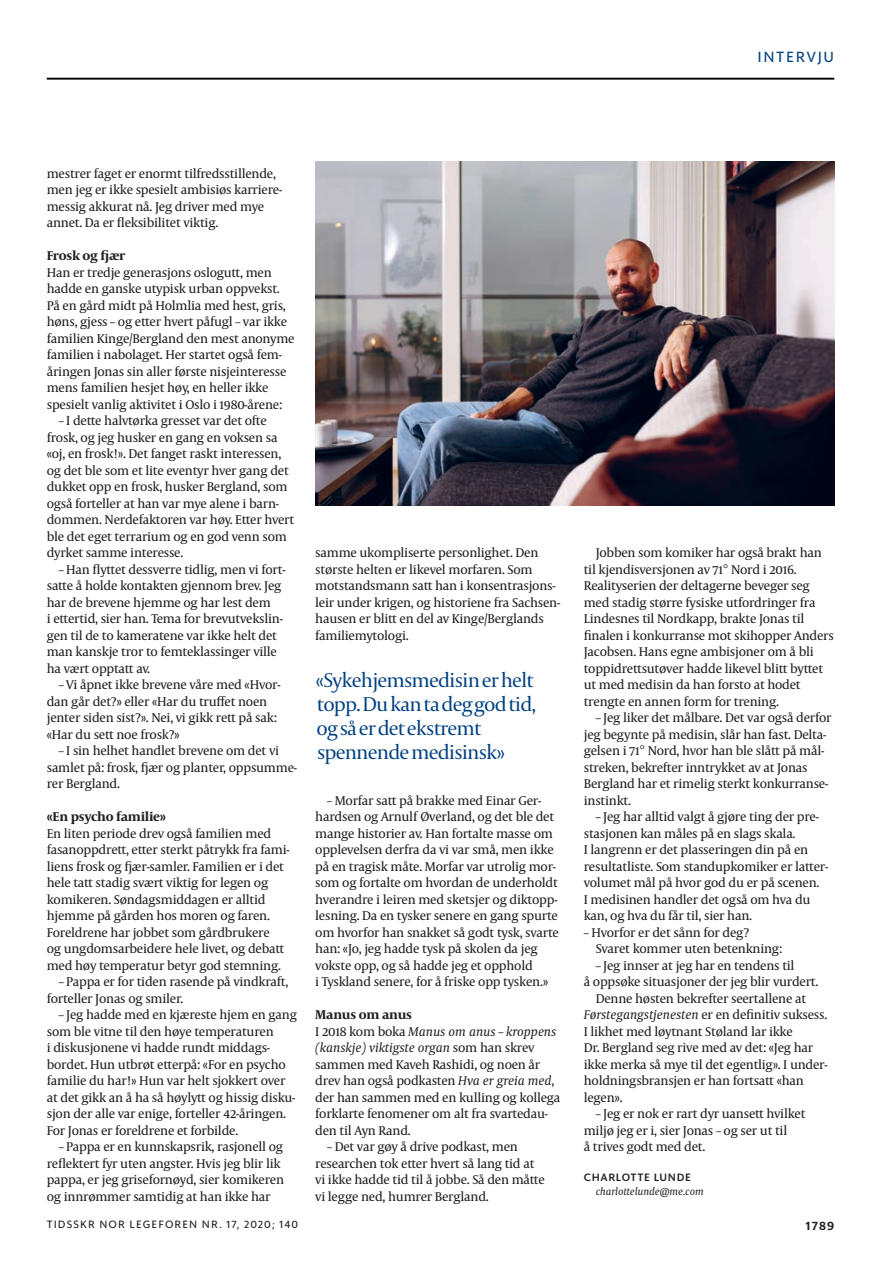
<style>
.page{position:relative;width:893px;height:1263px;background:#fff}
.page>*{position:absolute;margin:0;border:0;box-sizing:border-box;transform-origin:0 0}
.t1{font:21px/24px "Capitolium 2";letter-spacing:-.04em;color:#014081}
.t2{font:15px "Sanomat Sans Text";letter-spacing:.11em;color:#014081}
.t3{font:12.9px/16.5px "Capitolium News 2";letter-spacing:-.02em;color:#231f20}
.t4{font:700 12.9px "Capitolium News 2";letter-spacing:-.02em;color:#231f20}
.t5{font:600 12.3px "Sanomat Sans Text";color:#231f20}
.t6{font:10.8px "Sanomat Sans Text";letter-spacing:.1em;color:#231f20}
.t7{font:500 10.8px "Sanomat Sans Text";letter-spacing:.06em;color:#231f20}
.t8{font:italic 10.5px "Capitolium News 2";letter-spacing:-.005em;color:#231f20}
.s1{font-weight:700}
.s2{font-style:italic}
</style>
<div class="page">
<hr style="left:47px;top:78px;width:787px;height:2px;background:#000">
<img style="left:315px;top:161px;width:519px;height:345px">
<p class="t2" style="left:757px;top:46px;width:78px">INTERVJU</p>
<p class="t3" style="left:47px;top:165px;width:237px">mestrer faget er enormt tilfredsstillende, men jeg er ikke spesielt ambisiøs karriere&shy;messig akkurat nå. Jeg driver med mye annet. Da er fleksibilitet viktig.</p>
<p class="t4" style="left:47px;top:247px;width:80px">Frosk og fjær</p>
<p class="t3" style="left:47px;top:264px;width:249px">Han er tredje generasjons oslogutt, men hadde en ganske utypisk urban oppvekst.<br>På en gård midt på Holmlia med hest, gris, høns, gjess – og etter hvert påfugl – var ikke familien Kinge/Bergland den mest anonyme familien i nabolaget. Her startet også fem&shy;åringen Jonas sin aller første nisjeinteresse mens familien hesjet høy, en heller ikke spesielt vanlig aktivitet i Oslo i 1980-årene:</p>
<p class="t3" style="left:47px;top:412px;width:249px;text-indent:12px">– I dette halvtørka gresset var det ofte frosk, og jeg husker en gang en voksen sa «oj, en frosk!». Det fanget raskt interessen, og det ble som et lite eventyr hver gang det dukket opp en frosk, husker Bergland, som også forteller at han var mye alene i barn&shy;dommen. Nerdefaktoren var høy. Etter hvert ble det eget terrarium og en god venn som dyrket samme interesse.</p>
<p class="t3" style="left:47px;top:561px;width:240px;text-indent:12px">– Han flyttet dessverre tidlig, men vi fort&shy;satte å holde kontakten gjennom brev. Jeg har de brevene hjemme og har lest dem<br>i ettertid, sier han. Tema for brevutvekslin&shy;gen til de to kameratene var ikke helt det man kanskje tror to femteklassinger ville ha vært opptatt av.</p>
<p class="t3" style="left:47px;top:676px;width:235px;text-indent:12px">– Vi åpnet ikke brevene våre med «Hvor&shy;dan går det?» eller «Har du truffet noen jenter siden sist?». Nei, vi gikk rett på sak: «Har du sett noe frosk?»</p>
<p class="t3" style="left:47px;top:742px;width:252px;text-indent:12px">– I sin helhet handlet brevene om det vi samlet på: frosk, fjær og planter, oppsumme&shy;rer Bergland.</p>
<p class="t4" style="left:47px;top:808px;width:121px">«En psycho familie»</p>
<p class="t3" style="left:47px;top:825px;width:244px">En liten periode drev også familien med fasanoppdrett, etter sterkt påtrykk fra fami&shy;liens frosk og fjær-samler. Familien er i det hele tatt stadig svært viktig for legen og komikeren. Søndagsmiddagen er alltid hjemme på gården hos moren og faren.<br>Foreldrene har jobbet som gårdbrukere<br>og ungdomsarbeidere hele livet, og debatt med høy temperatur betyr god stemning.</p>
<p class="t3" style="left:47px;top:973px;width:243px;text-indent:12px">– Pappa er for tiden rasende på vindkraft, forteller Jonas og smiler.</p>
<p class="t3" style="left:47px;top:1006px;width:252px;text-indent:12px">– Jeg hadde med en kjæreste hjem en gang som ble vitne til den høye temperaturen<br>i diskusjonene vi hadde rundt middags&shy;bordet. Hun utbrøt etterpå: «For en psycho familie du har!» Hun var helt sjokkert over at det gikk an å ha så høylytt og hissig disku&shy;sjon der alle var enige, forteller 42-åringen.<br>For Jonas er foreldrene et forbilde.</p>
<p class="t3" style="left:47px;top:1138px;width:239px;text-indent:12px">– Pappa er en kunnskapsrik, rasjonell og reflektert fyr uten angster. Hvis jeg blir lik pappa, er jeg grisefornøyd, sier komikeren og innrømmer samtidig at han ikke har</p>
<p class="t3" style="left:315px;top:544px;width:246px">samme ukompliserte personlighet. Den største helten er likevel morfaren. Som motstandsmann satt han i konsentrasjons&shy;leir under krigen, og historiene fra Sachsen&shy;hausen er blitt en del av Kinge/Berglands familiemytologi.</p>
<h1 class="t1" style="left:316px;top:667px;width:222px">«Sykehjemsmedisin er helt topp. Du kan ta deg god tid, og så er det ekstremt spennende medisinsk»</h1>
<p class="t3" style="left:315px;top:792px;width:245px;text-indent:12px">– Morfar satt på brakke med Einar Ger&shy;hardsen og Arnulf Øverland, og det ble det mange historier av. Han fortalte masse om opplevelsen derfra da vi var små, men ikke på en tragisk måte. Morfar var utrolig mor&shy;som og fortalte om hvordan de underholdt hverandre i leiren med sketsjer og diktopp&shy;lesning. Da en tysker senere en gang spurte om hvorfor han snakket så godt tysk, svarte han: «Jo, jeg hadde tysk på skolen da jeg vokste opp, og så hadde jeg et opphold<br>i Tyskland senere, for å friske opp tysken.»</p>
<p class="t3" style="left:315px;top:1006px;width:247px"><span class="s1">Manus om anus<br></span>I 2018 kom boka <span class="s2">Manus om anus</span> – <span class="s2">kroppens (kanskje) viktigste organ</span> som han skrev sammen med Kaveh Rashidi, og noen år drev han også podkasten <span class="s2">Hva er greia med</span>, der han sammen med en kulling og kollega forklarte fenomener om alt fra svartedau&shy;den til Ayn Rand.</p>
<p class="t3" style="left:315px;top:1138px;width:231px;text-indent:12px">– Det var gøy å drive podkast, men researchen tok etter hvert så lang tid at vi ikke hadde tid til å jobbe. Så den måtte vi legge ned, humrer Bergland.</p>
<p class="t3" style="left:584px;top:544px;width:252px;text-indent:12px">Jobben som komiker har også brakt han til kjendisversjonen av 71° Nord i 2016.<br>Realityserien der deltagerne beveger seg med stadig større fysiske utfordringer fra Lindesnes til Nordkapp, brakte Jonas til finalen i konkurranse mot skihopper Anders Jacobsen. Hans egne ambisjoner om å bli toppidrettsutøver hadde likevel blitt byttet ut med medisin da han forsto at hodet trengte en annen form for trening.</p>
<p class="t3" style="left:584px;top:709px;width:249px;text-indent:12px">– Jeg liker det målbare. Det var også derfor jeg begynte på medisin, slår han fast. Delta&shy;gelsen i 71° Nord, hvor han ble slått på mål&shy;streken, bekrefter inntrykket av at Jonas Bergland har et rimelig sterkt konkurranse&shy;instinkt.</p>
<p class="t3" style="left:584px;top:808px;width:246px;text-indent:12px">– Jeg har alltid valgt å gjøre ting der pre&shy;stasjonen kan måles på en slags skala.<br>I langrenn er det plasseringen din på en resultatliste. Som standupkomiker er latter&shy;volumet mål på hvor god du er på scenen.<br>I medisinen handler det også om hva du kan, og hva du får til, sier han.</p>
<p class="t3" style="left:596px;top:924px;width:188px;text-indent:-12px">– Hvorfor er det sånn for deg?<br>Svaret kommer uten betenkning:</p>
<p class="t3" style="left:596px;top:957px;width:200px">– Jeg innser at jeg har en tendens til</p>
<p class="t3" style="left:584px;top:973px;width:236px">å oppsøke situasjoner der jeg blir vurdert.</p>
<p class="t3" style="left:596px;top:990px;width:212px">Denne høsten bekrefter seertallene at</p>
<p class="t3" style="left:584px;top:1006px;width:245px"><span class="s2">Førstegangstjenesten</span> er en definitiv suksess.</p>
<p class="t3" style="left:584px;top:1023px;width:211px">I likhet med løytnant Støland lar ikke</p>
<p class="t3" style="left:584px;top:1039px;width:231px">Dr. Bergland seg rive med av det: «Jeg har</p>
<p class="t3" style="left:584px;top:1056px;width:245px">ikke merka så mye til det egentlig». I under-</p>
<p class="t3" style="left:584px;top:1072px;width:222px">holdningsbransjen er han fortsatt «han</p>
<p class="t3" style="left:584px;top:1089px;width:40px">legen».</p>
<p class="t3" style="left:584px;top:1105px;width:223px;text-indent:12px">– Jeg er nok er rart dyr uansett hvilket miljø jeg er i, sier Jonas – og ser ut til<br>å trives godt med det.</p>
<p class="t7" style="left:584px;top:1169px;width:109px">CHARLOTTE LUNDE</p>
<p class="t8" style="left:596px;top:1184px;width:110px">charlottelunde@me.com</p>
<p class="t6" style="left:47px;top:1216px;width:253px">TIDSSKR NOR LEGEFOREN NR. 17, 2020; 140</p>
<p class="t5" style="left:806px;top:1216px;width:30px">1789</p>
</div>
